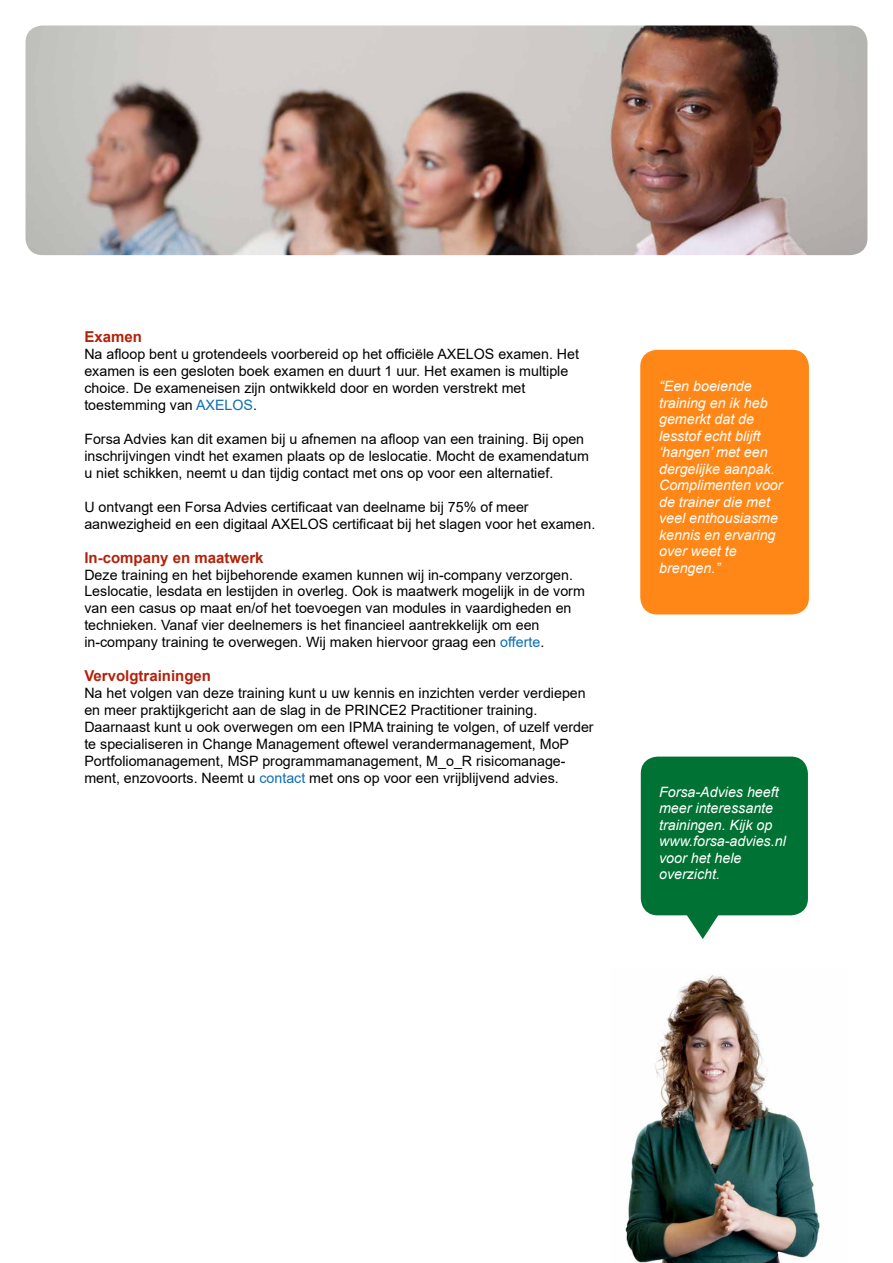
<style>
.page{position:relative;width:893px;height:1263px;background:#fff}
.page>*{position:absolute;margin:0;border:0;box-sizing:border-box;transform-origin:0 0}
.t1{font:700 15px "Arial";color:#b3220c}
.t2{font:14.25px/17px "Arial";color:#000}
.t3{font:italic 14.25px/16.5px "Arial";color:#fff}
.s1{color:#0b6fb3}
</style>
<div class="page">
<img style="left:26px;top:26px;width:841px;height:229px">
<div style="left:641px;top:756px;width:167px;height:159px;background:#007233;border-radius:17px"></div>
<div style="left:640px;top:350px;width:169px;height:264px;background:#ff8717;border-radius:17px"></div>
<img style="left:625px;top:975px;width:195px;height:288px">
<svg style="left:686px;top:915px;width:33px;height:24px"></svg>
<p class="t1" style="left:84px;top:326px;width:59px">Examen</p>
<p class="t2" style="left:84px;top:346px;width:496px">Na afloop bent u grotendeels voorbereid op het officiële AXELOS examen. Het examen is een gesloten boek examen en duurt 1 uur. Het examen is multiple choice. De exameneisen zijn ontwikkeld door en worden verstrekt met toestemming van <span class="s1">AXELOS</span>.</p>
<p class="t2" style="left:84px;top:430px;width:506px">Forsa Advies kan dit examen bij u afnemen na afloop van een training. Bij open inschrijvingen vindt het examen plaats op de leslocatie. Mocht de examendatum u niet schikken, neemt u dan tijdig contact met ons op voor een alternatief.</p>
<p class="t2" style="left:84px;top:498px;width:512px">U ontvangt een Forsa Advies certificaat van deelname bij 75% of meer aanwezigheid en een digitaal AXELOS certificaat bij het slagen voor het examen.</p>
<p class="t1" style="left:84px;top:547px;width:181px">In-company en maatwerk</p>
<p class="t2" style="left:84px;top:566px;width:502px">Deze training en het bijbehorende examen kunnen wij in-company verzorgen.<br>Leslocatie, lesdata en lestijden in overleg. Ook is maatwerk mogelijk in de vorm van een casus op maat en/of het toevoegen van modules in vaardigheden en technieken. Vanaf vier deelnemers is het financieel aantrekkelijk om een in-company training te overwegen. Wij maken hiervoor graag een <span class="s1">offerte</span>.</p>
<p class="t1" style="left:84px;top:665px;width:128px">Vervolgtrainingen</p>
<p class="t2" style="left:84px;top:685px;width:511px">Na het volgen van deze training kunt u uw kennis en inzichten verder verdiepen en meer praktijkgericht aan de slag in de PRINCE2 Practitioner training.<br>Daarnaast kunt u ook overwegen om een IPMA training te volgen, of uzelf verder te specialiseren in Change Management oftewel verandermanagement, MoP Portfoliomanagement, MSP programmamanagement, M_o_R risicomanage&shy;ment, enzovoorts. Neemt u <span class="s1">contact</span> met ons op voor een vrijblijvend advies.</p>
<p class="t3" style="left:659px;top:378px;width:125px">“Een boeiende training en ik heb gemerkt dat de lesstof echt blijft ‘hangen’ met een dergelijke aanpak.<br>Complimenten voor de trainer die met veel enthousiasme kennis en ervaring over weet te brengen.”</p>
<p class="t3" style="left:659px;top:783px;width:128px">Forsa-Advies heeft meer interessante trainingen. Kijk op www.forsa-advies.nl voor het hele overzicht.</p>
</div>
